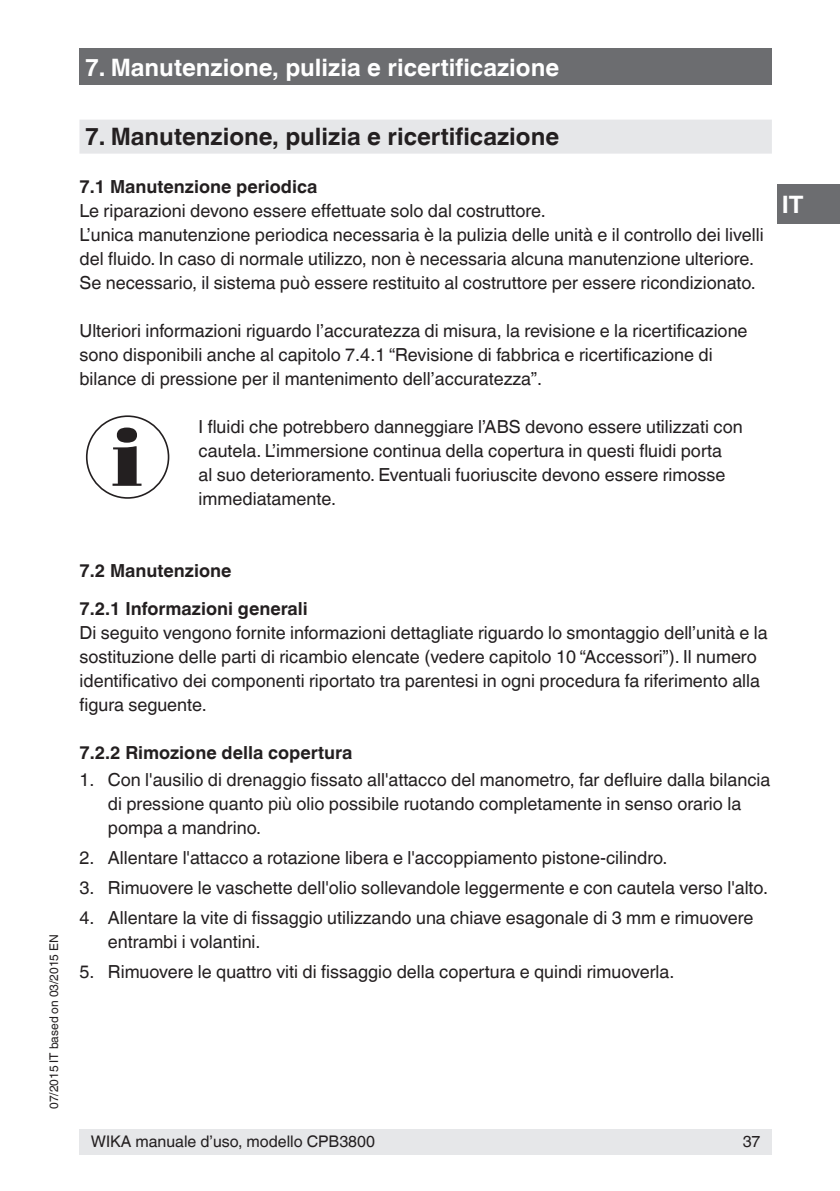
<style>
.page{position:relative;width:840px;height:1191px;background:#fff}
.page>*{position:absolute;margin:0;border:0;box-sizing:border-box;transform-origin:0 0}
.t1{font:700 24px "Helvetica World";color:#fff}
.t2{font:700 24px "Helvetica World";color:#231f20}
.t3{font:18px/24px "Helvetica World";color:#231f20}
.t4{font:700 18px/38px "Helvetica World";color:#231f20}
.t5{font:16px "Helvetica World";color:#231f20}
.t6{font:12px "Helvetica World";color:#231f20}
</style>
<div class="page">
<div style="left:79px;top:1128px;width:692px;height:26px;background:#e6e7e9"></div>
<div style="left:79px;top:48px;width:692px;height:37px;background:#6c6d70"></div>
<div style="left:777px;top:185px;width:62px;height:39px;background:#6c6d70"></div>
<div style="left:79px;top:120px;width:692px;height:34px;background:#e6e7e9"></div>
<svg style="left:112px;top:427px;width:29px;height:59px"></svg>
<div style="left:86px;top:415px;width:83px;height:84px;border:2px solid #231f20;border-radius:50%"></div>
<h1 class="t1" style="left:85px;top:53px;width:475px">7. Manutenzione, pulizia e ricertificazione</h1>
<h1 class="t2" style="left:85px;top:123px;width:475px">7. Manutenzione, pulizia e ricertificazione</h1>
<p class="t4" style="left:79px;top:168px;width:239px">7.1 Manutenzione periodica</p>
<p class="t3" style="left:79px;top:199px;width:685px">Le riparazioni devono essere effettuate solo dal costruttore.<br>L’unica manutenzione periodica necessaria è la pulizia delle unità e il controllo dei livelli del fluido. In caso di normale utilizzo, non è necessaria alcuna manutenzione ulteriore.<br>Se necessario, il sistema può essere restituito al costruttore per essere ricondizionato.</p>
<p class="t3" style="left:79px;top:319px;width:669px">Ulteriori informazioni riguardo l’accuratezza di misura, la revisione e la ricertificazione sono disponibili anche al capitolo 7.4.1 “Revisione di fabbrica e ricertificazione di bilance di pressione per il mantenimento dell’accuratezza”.</p>
<p class="t3" style="left:198px;top:415px;width:545px">I fluidi che potrebbero danneggiare l’ABS devono essere utilizzati con cautela. L’immersione continua della copertura in questi fluidi porta<br>al suo deterioramento. Eventuali fuoriuscite devono essere rimosse immediatamente.</p>
<h1 class="t1" style="left:781px;top:191px;width:23px">IT</h1>
<p class="t6" style="left:47px;top:1109px;width:176px;rotate:-90deg">07/2015 IT based on 03/2015 EN</p>
<p class="t4" style="left:79px;top:552px;width:230px">7.2 Manutenzione<br>7.2.1 Informazioni generali</p>
<p class="t3" style="left:79px;top:621px;width:689px">Di seguito vengono fornite informazioni dettagliate riguardo lo smontaggio dell’unità e la sostituzione delle parti di ricambio elencate (vedere capitolo 10 “Accessori”). Il numero identificativo dei componenti riportato tra parentesi in ogni procedura fa riferimento alla figura seguente.</p>
<p class="t4" style="left:79px;top:734px;width:274px">7.2.2 Rimozione della copertura</p>
<p class="t3" style="left:108px;top:767px;width:663px;text-indent:-28px">1. Con l'ausilio di drenaggio fissato all'attacco del manometro, far defluire dalla bilancia di pressione quanto più olio possibile ruotando completamente in senso orario la pompa a mandrino.</p>
<p class="t3" style="left:79px;top:845px;width:589px">2. Allentare l'attacco a rotazione libera e l'accoppiamento pistone-cilindro.</p>
<p class="t3" style="left:79px;top:875px;width:689px">3. Rimuovere le vaschette dell'olio sollevandole leggermente e con cautela verso l'alto.</p>
<p class="t3" style="left:108px;top:905px;width:646px;text-indent:-28px">4. Allentare la vite di fissaggio utilizzando una chiave esagonale di 3 mm e rimuovere entrambi i volantini.</p>
<p class="t3" style="left:79px;top:959px;width:596px">5. Rimuovere le quattro viti di fissaggio della copertura e quindi rimuoverla.</p>
<p class="t5" style="left:91px;top:1132px;width:285px">WIKA manuale d’uso, modello CPB3800</p>
<p class="t5" style="left:742px;top:1132px;width:19px">37</p>
</div>
